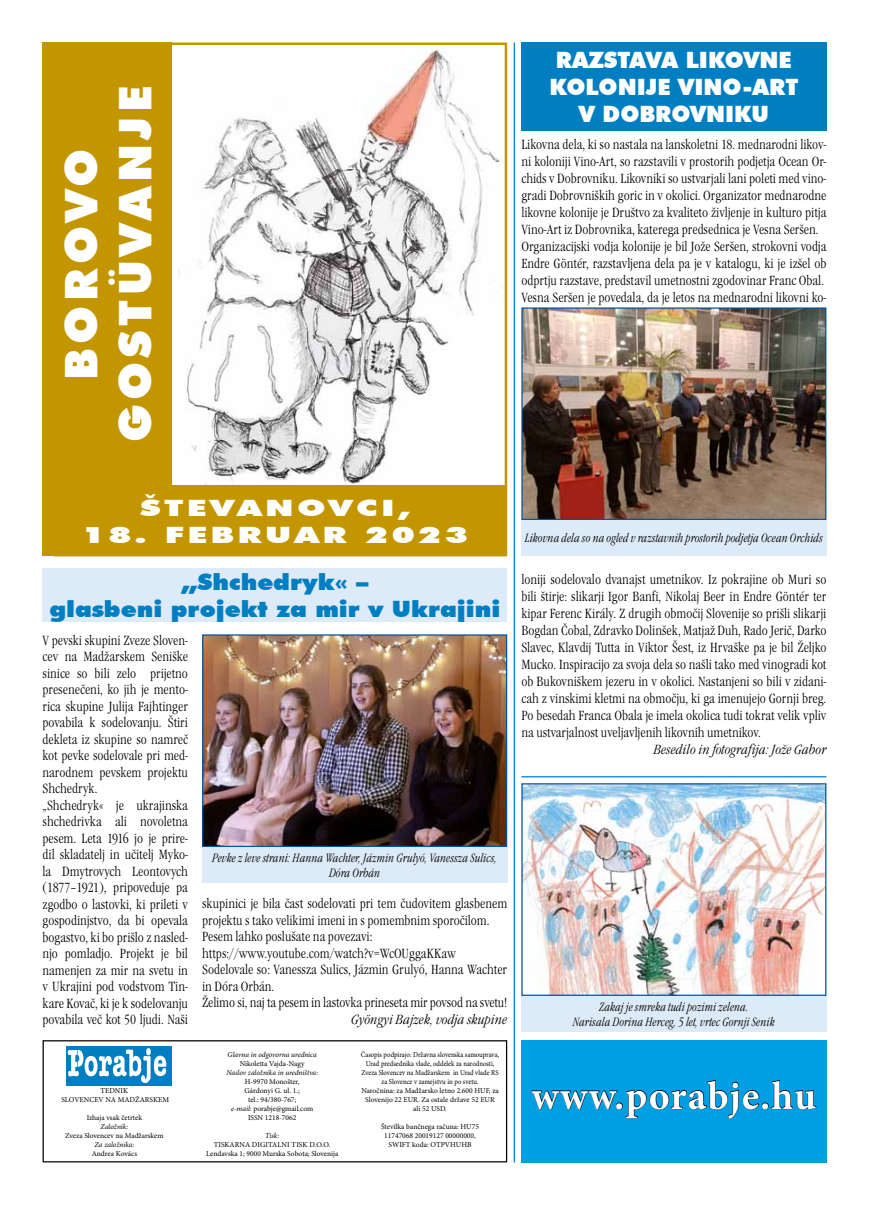
<style>
.page{position:relative;width:869px;height:1205px;background:#fff}
.page>*{position:absolute;margin:0;border:0;box-sizing:border-box;transform-origin:0 0}
.t1{font:900 45px/54px "Futura BT";letter-spacing:.1em;color:#fff;text-align:center}
.t2{font:700 40px "Minion Pro";letter-spacing:.025em;color:#fff}
.t3{font:900 22.5px/27px "Futura BT";color:#fff;text-align:center}
.t4{font:900 22.5px/27px "Futura BT";color:#007ec2;text-align:center;scale:1.1 1}
.t5{font:900 22.5px "Futura BT";letter-spacing:.1em;color:#fff;scale:1.5 1}
.t6{font:13.75px/16.5px "Garamond Itc TEE Ligh Cond";color:#000}
.t7{font:13.75px "Garamond Itc TEE Ligh Cond Ital";color:#000}
.t8{font:12.5px/15px "Garamond Itc TEE Ligh Cond Ital";color:#000;text-align:center;scale:.9 1}
.t9{font:7.5px/9px "Minion Pro";color:#000;text-align:center}
.t10{font:7.5px/9px "Minion Pro";color:#000;text-align:center;scale:.9 1}
.t11{font:italic 7.5px "Minion Pro";letter-spacing:-.005em;color:#000}
.s1{font-style:italic}
</style>
<div class="page">
<div style="left:43px;top:1040px;width:464px;height:122px;border:1px solid #000"></div>
<div style="left:66px;top:1046px;width:105px;height:39px;background:#007ec2"></div>
<svg style="left:68px;top:1048px;width:98px;height:35px"></svg>
<img style="left:178px;top:49px;width:322px;height:435px">
<div style="left:521px;top:1040px;width:305px;height:122px;background:#009fe3"></div>
<svg style="left:531px;top:1090px;width:86px;height:19px"></svg>
<div style="left:616px;top:1102px;width:6px;height:7px;border:1px solid #000;border-radius:50%"></div>
<svg style="left:625px;top:1080px;width:134px;height:39px"></svg>
<div style="left:761px;top:1102px;width:7px;height:7px;border:1px solid #000;border-radius:50%"></div>
<svg style="left:771px;top:1080px;width:45px;height:29px"></svg>
<div style="left:43px;top:569px;width:464px;height:53px;background:#ddeaf8"></div>
<img style="left:523px;top:785px;width:301px;height:209px">
<div style="left:521px;top:783px;width:305px;height:213px;border:1px solid #0053a1"></div>
<div style="left:521px;top:996px;width:305px;height:35px;background:#ddeaf8"></div>
<img style="left:523px;top:309px;width:301px;height:209px">
<div style="left:521px;top:307px;width:305px;height:213px;border:1px solid #0053a1"></div>
<div style="left:521px;top:520px;width:305px;height:35px;background:#ddeaf8"></div>
<hr style="left:513px;top:43px;width:1px;height:1119px;background:#007ec2">
<div style="left:521px;top:43px;width:305px;height:88px;background:#007ec2"></div>
<img style="left:204px;top:636px;width:301px;height:209px">
<div style="left:202px;top:634px;width:305px;height:213px;border:1px solid #0053a1"></div>
<div style="left:202px;top:847px;width:305px;height:35px;background:#ddeaf8"></div>
<hr style="left:521px;top:776px;width:305px;height:1px;background:#007ec2">
<div style="left:43px;top:485px;width:464px;height:71px;background:#c39600"></div>
<div style="left:43px;top:43px;width:129px;height:442px;background:#c39600"></div>
<h1 class="t1" style="left:54px;top:442px;width:358px;rotate:-90deg">BOROVO<br>GOSTÜVANJE</h1>
<h3 class="t3" style="left:549px;top:47px;width:250px">RAZSTAVA LI KOVNE<br>KOLONIJE VI NO-ART<br>V DOBROVNIKU</h3>
<p class="t6" style="left:521px;top:136px;width:306px;line-height:17px">Likovna dela, ki so nastala na lanskoletni 18. mednarodni likov&shy;ni koloniji Vino-Art, so razstavili v prostorih podjetja Ocean Or&shy;chids v Dobrovniku. Likovniki so ustvarjali lani poleti med vino&shy;gradi Dobrovniških goric in v okolici. Organizator mednarodne likovne kolonije je Društvo za kvaliteto življenje in kulturo pitja Vino-Art iz Dobrovnika, katerega predsednica je Vesna Seršen.<br>Organizacijski vodja kolonije je bil Jože Seršen, strokovni vodja Endre Göntér, razstavljena dela pa je v katalogu, ki je izšel ob odprtju razstave, predstavil umetnostni zgodovinar Franc Obal.<br>Vesna Seršen je povedala, da je letos na mednarodni likovni ko-</p>
<h3 class="t5" style="left:140px;top:494px;width:181px">ŠTEVANOVCI,</h3>
<h3 class="t5" style="left:82px;top:521px;width:259px">18. FEBRUAR 2023</h3>
<h3 class="t4" style="left:49px;top:569px;width:411px">„SHCHEDRYK« –<br>GLASBENI PROJEKT ZA MIR V UKRAJINI</h3>
<p class="t6" style="left:43px;top:632px;width:147px">V pevski skupini Zveze Sloven&shy;cev na Madžarskem Seniške sinice so bili zelo prijetno presenečeni, ko jih je mento&shy;rica skupine Julija Fajhtinger povabila k sodelovanju. Štiri dekleta iz skupine so namreč kot pevke sodelovale pri med&shy;narodnem pevskem projektu<br>Shchedryk.<br>„Shchedryk« je ukrajinska shchedrivka ali novoletna pesem. Leta 1916 jo je prire&shy;dil skladatelj in učitelj Myko&shy;la Dmytrovych Leontovych (1877–1921), pripoveduje pa zgodbo o lastovki, ki prileti v gospodinjstvo, da bi opevala bogastvo, ki bo prišlo z nasled&shy;njo pomladjo. Projekt je bil namenjen za mir na svetu in v Ukrajini pod vodstvom Tin&shy;kare Kovač, ki je k sodelovanju povabila več kot 50 ljudi. Naši</p>
<p class="t9" style="left:61px;top:1086px;width:109px">TEDNIK<br>SLOVENCEV NA MADŽARSKEM</p>
<p class="t9" style="left:87px;top:1113px;width:57px">Izhaja vsak četrtek</p>
<p class="t11" style="left:100px;top:1121px;width:29px">Založnik:</p>
<p class="t9" style="left:65px;top:1131px;width:100px">Zveza Slovencev na Madžarskem</p>
<p class="t11" style="left:94px;top:1139px;width:41px">Za založnika:</p>
<p class="t9" style="left:92px;top:1149px;width:47px">Andrea Kovács</p>
<p class="t8" style="left:212px;top:850px;width:318px">Pevke z leve strani: Hanna Wachter, Jázmin Grulyó, Vanessza Sulics,<br>Dóra Orbán</p>
<p class="t6" style="left:202px;top:895px;width:306px">skupinici je bila čast sodelovati pri tem čudovitem glasbenem projektu s tako velikimi imeni in s pomembnim sporočilom.<br>Pesem lahko poslušate na povezavi: https://www.youtube.com/watch?v=WcOUggaKKaw Sodelovale so: Vanessza Sulics, Jázmin Grulyó, Hanna Wachter in Dóra Orbán.<br>Želimo si, naj ta pesem in lastovka prineseta mir povsod na svetu!</p>
<p class="t7" style="left:351px;top:1011px;width:157px">Gyöngyi Bajzek, vodja skupine</p>
<p class="t11" style="left:227px;top:1049px;width:91px">Glavna in odgovorna urednica</p>
<p class="t9" style="left:240px;top:1059px;width:66px">Nikoletta Vajda-Nagy</p>
<p class="t11" style="left:226px;top:1067px;width:93px">Naslov založnika in uredništva:</p>
<p class="t9" style="left:231px;top:1077px;width:84px">H-9970 Monošter,<br>Gárdonyi G. ul. 1.;<br>tel.: 94/380-767;<br><span class="s1">e-mail:</span> porabje@gmail.com<br>ISSN 1218-7062</p>
<p class="t11" style="left:265px;top:1130px;width:15px">Tisk:</p>
<p class="t9" style="left:213px;top:1140px;width:11px">Tiskarna</p>
<p class="t9" style="left:252px;top:1140px;width:6px">digitalni</p>
<p class="t9" style="left:291px;top:1140px;width:5px">tisk</p>
<p class="t9" style="left:206px;top:1140px;width:134px;text-align:left;text-indent:103px">d.o.o.<br>Lendavska 1; 9000 Murska Sobota; Slovenija</p>
<p class="t10" style="left:361px;top:1050px;width:155px">Časopis podpirajo: Državna slovenska samouprava, Urad predsednika vlade, oddelek za narodnosti, Zveza Slovencev na Madžarskem in Urad vlade RS za Slovence v zamejstvu in po svetu.<br>Naročnina: za Madžarsko letno 2.600 HUF, za Slovenijo 22 EUR. Za ostale države 52 EUR ali 52 USD.</p>
<p class="t9" style="left:381px;top:1122px;width:99px">Številka bančnega računa: HU75<br>11747068 20019127 00000000,<br>SWIFT koda: OTPVHUHB</p>
<p class="t8" style="left:524px;top:531px;width:333px">Likovna dela so na ogled v razstavnih prostorih podjetja Ocean Orchids</p>
<p class="t6" style="left:521px;top:570px;width:306px;line-height:17px;text-align:justify">loniji sodelovalo dvanajst umetnikov. Iz pokrajine ob Muri so bili štirje: slikarji Igor Banfi, Nikolaj Beer in Endre Göntér ter kipar Ferenc Király. Z drugih območij Slovenije so prišli slikarji Bogdan Čobal, Zdravko Dolinšek, Matjaž Duh, Rado Jerič, Darko Slavec, Klavdij Tutta in Viktor Šest, iz Hrvaške pa je bil Željko Mucko. Inspiracijo za svoja dela so našli tako med vinogradi kot ob Bukovniškem jezeru in v okolici. Nastanjeni so bili v zidani&shy;cah z vinskimi kletmi na območju, ki ga imenujejo Gornji breg.<br>Po besedah Franca Obala je imela okolica tudi tokrat velik vpliv na ustvarjalnost uveljavljenih likovnih umetnikov.</p>
<p class="t7" style="left:653px;top:741px;width:175px">Besedilo in fotografija: Jože Gabor</p>
<p class="t8" style="left:572px;top:999px;width:226px">Zakaj je smreka tudi pozimi zelena.<br>Narisala Dorina Herceg, 5 let, vrtec Gornji Senik</p>
<h2 class="t2" style="left:531px;top:1067px;width:286px">www.porabje.hu</h2>
</div>
